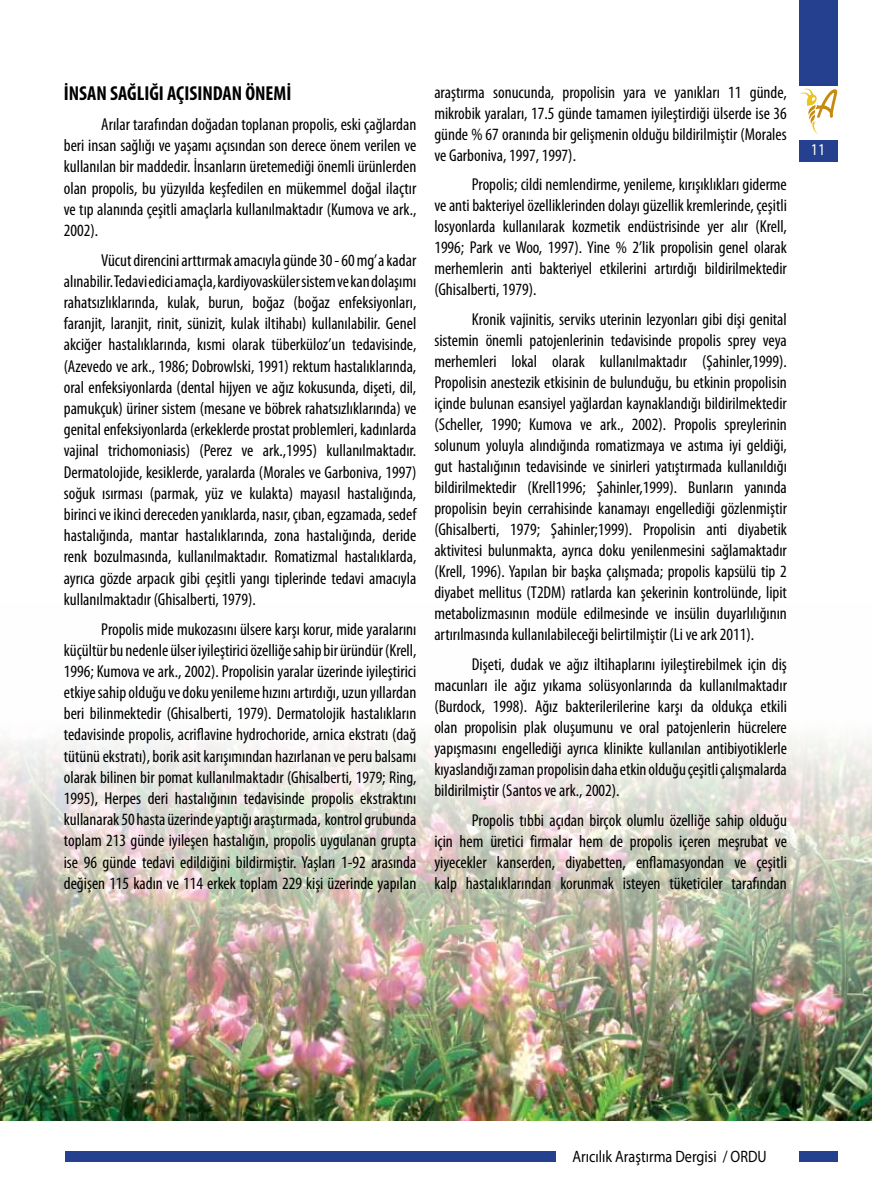
<style>
.page{position:relative;width:872px;height:1204px;background:#fff}
.page>*{position:absolute;margin:0;border:0;box-sizing:border-box;transform-origin:0 0}
.t1{font:700 condensed 20.25px "Myriad Pro";color:#000}
.t2{font:condensed 17.25px/21.1px "Myriad Pro";color:#000;text-align:justify}
.t3{font:16.5px "Myriad Pro";color:#000;scale:.86 1}
.t4{font:16.5px "Myriad Pro";color:#fff;scale:.86 1}
</style>
<div class="page">
<svg style="left:799px;top:88px;width:38px;height:47px"></svg>
<div style="left:799px;top:0;width:38px;height:85px;background:#25408f"></div>
<div style="left:799px;top:140px;width:38px;height:22px;background:#25408f"></div>
<div style="left:799px;top:1151px;width:38px;height:10px;background:#25408f"></div>
<div style="left:65px;top:1151px;width:491px;height:10px;background:#25408f"></div>
<img style="left:0;top:736px;width:872px;height:384px">
<p class="t1" style="left:64px;top:81px;width:229px">İNSAN SAĞLIĞI AÇISINDAN ÖNEMİ</p>
<p class="t2" style="left:64px;top:113px;width:354px;text-indent:38px">Arılar tarafından doğadan toplanan propolis, eski çağlardan beri insan sağlığı ve yaşamı açısından son derece önem verilen ve kullanılan bir maddedir. İnsanların üretemediği önemli ürünlerden olan propolis, bu yüzyılda keşfedilen en mükemmel doğal ilaçtır ve tıp alanında çeşitli amaçlarla kullanılmaktadır (Kumova ve ark., 2002).</p>
<p class="t2" style="left:64px;top:249px;width:354px;text-indent:38px">Vücut direncini arttırmak amacıyla günde 30 - 60 mg’a kadar alınabilir. Tedavi edici amaçla, kardiyovasküler sistem ve kan dolaşımı rahatsızlıklarında, kulak, burun, boğaz (boğaz enfeksiyonları, faranjit, laranjit, rinit, sünizit, kulak iltihabı) kullanılabilir. Genel akciğer hastalıklarında, kısmi olarak tüberküloz’un tedavisinde, (Azevedo ve ark., 1986; Dobrowlski, 1991) rektum hastalıklarında, oral enfeksiyonlarda (dental hijyen ve ağız kokusunda, dişeti, dil, pamukçuk) üriner sistem (mesane ve böbrek rahatsızlıklarında) ve genital enfeksiyonlarda (erkeklerde prostat problemleri, kadınlarda vajinal trichomoniasis) (Perez ve ark.,1995) kullanılmaktadır.<br>Dermatolojide, kesiklerde, yaralarda (Morales ve Garboniva, 1997) soğuk ısırması (parmak, yüz ve kulakta) mayasıl hastalığında, birinci ve ikinci dereceden yanıklarda, nasır, çıban, egzamada, sedef hastalığında, mantar hastalıklarında, zona hastalığında, deride renk bozulmasında, kullanılmaktadır. Romatizmal hastalıklarda, ayrıca gözde arpacık gibi çeşitli yangı tiplerinde tedavi amacıyla kullanılmaktadır (Ghisalberti, 1979).</p>
<p class="t2" style="left:64px;top:618px;width:354px;text-indent:38px">Propolis mide mukozasını ülsere karşı korur, mide yaralarını küçültür bu nedenle ülser iyileştirici özelliğe sahip bir üründür (Krell, 1996; Kumova ve ark., 2002). Propolisin yaralar üzerinde iyileştirici etkiye sahip olduğu ve doku yenileme hızını artırdığı, uzun yıllardan beri bilinmektedir (Ghisalberti, 1979). Dermatolojik hastalıkların tedavisinde propolis, acriflavine hydrochoride, arnica ekstratı (dağ tütünü ekstratı), borik asit karışımından hazırlanan ve peru balsamı olarak bilinen bir pomat kullanılmaktadır (Ghisalberti, 1979; Ring, 1995), Herpes deri hastalığının tedavisinde propolis ekstraktını kullanarak 50 hasta üzerinde yaptığı araştırmada, kontrol grubunda toplam 213 günde iyileşen hastalığın, propolis uygulanan grupta ise 96 günde tedavi edildiğini bildirmiştir. Yaşları 1-92 arasında değişen 115 kadın ve 114 erkek toplam 229 kişi üzerinde yapılan</p>
<p class="t2" style="left:434px;top:81px;width:354px">araştırma sonucunda, propolisin yara ve yanıkları 11 günde, mikrobik yaraları, 17.5 günde tamamen iyileştirdiği ülserde ise 36 günde % 67 oranında bir gelişmenin olduğu bildirilmiştir (Morales ve Garboniva, 1997, 1997).</p>
<p class="t2" style="left:434px;top:174px;width:354px;text-indent:38px">Propolis; cildi nemlendirme, yenileme, kırışıklıkları giderme ve anti bakteriyel özelliklerinden dolayı güzellik kremlerinde, çeşitli losyonlarda kullanılarak kozmetik endüstrisinde yer alır (Krell, 1996; Park ve Woo, 1997). Yine % 2’lik propolisin genel olarak merhemlerin anti bakteriyel etkilerini artırdığı bildirilmektedir (Ghisalberti, 1979).</p>
<p class="t2" style="left:434px;top:308px;width:354px;text-indent:38px">Kronik vajinitis, serviks uterinin lezyonları gibi dişi genital sistemin önemli patojenlerinin tedavisinde propolis sprey veya merhemleri lokal olarak kullanılmaktadır (Şahinler,1999).<br>Propolisin anestezik etkisinin de bulunduğu, bu etkinin propolisin içinde bulunan esansiyel yağlardan kaynaklandığı bildirilmektedir (Scheller, 1990; Kumova ve ark., 2002). Propolis spreylerinin solunum yoluyla alındığında romatizmaya ve astıma iyi geldiği, gut hastalığının tedavisinde ve sinirleri yatıştırmada kullanıldığı bildirilmektedir (Krell1996; Şahinler,1999). Bunların yanında propolisin beyin cerrahisinde kanamayı engellediği gözlenmiştir (Ghisalberti, 1979; Şahinler;1999). Propolisin anti diyabetik aktivitesi bulunmakta, ayrıca doku yenilenmesini sağlamaktadır (Krell, 1996). Yapılan bir başka çalışmada; propolis kapsülü tip 2 diyabet mellitus (T2DM) ratlarda kan şekerinin kontrolünde, lipit metabolizmasının modüle edilmesinde ve insülin duyarlılığının artırılmasında kullanılabileceği belirtilmiştir (Li ve ark 2011).</p>
<p class="t2" style="left:434px;top:653px;width:354px;text-indent:38px">Dişeti, dudak ve ağız iltihaplarını iyileştirebilmek için diş macunları ile ağız yıkama solüsyonlarında da kullanılmaktadır (Burdock, 1998). Ağız bakterilerilerine karşı da oldukça etkili olan propolisin plak oluşumunu ve oral patojenlerin hücrelere yapışmasını engellediği ayrıca klinikte kullanılan antibiyotiklerle kıyaslandığı zaman propolisin daha etkin olduğu çeşitli çalışmalarda bildirilmiştir (Santos ve ark., 2002).</p>
<p class="t2" style="left:434px;top:809px;width:354px;text-indent:38px">Propolis tıbbi açıdan birçok olumlu özelliğe sahip olduğu için hem üretici firmalar hem de propolis içeren meşrubat ve yiyecekler kanserden, diyabetten, enflamasyondan ve çeşitli kalp hastalıklarından korunmak isteyen tüketiciler tarafından</p>
<p class="t4" style="left:811px;top:140px;width:18px">11</p>
<p class="t3" style="left:572px;top:1146px;width:227px">Arıcılık Araştırma Dergisi / ORDU</p>
</div>
